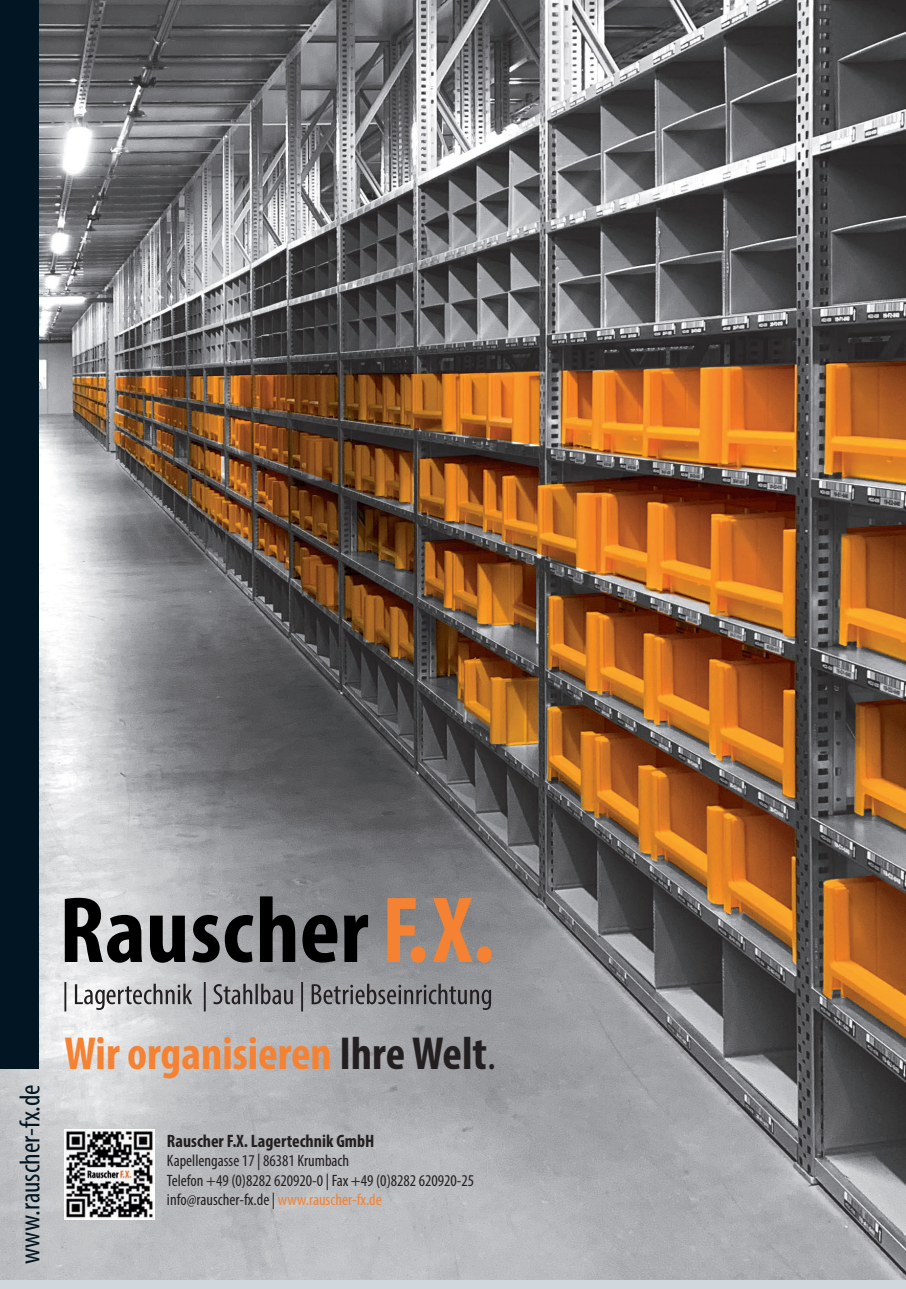
<style>
.page{position:relative;width:906px;height:1289px;background:#fff}
.page>*{position:absolute;margin:0;border:0;box-sizing:border-box;transform-origin:0 0}
.t1{font:700 condensed 46.5px "Myriad Pro";color:#f48232}
.t2{font:condensed 28.5px "Myriad Pro";color:#011622}
.t3{font:700 condensed 18px "Myriad Pro";color:#231f20}
.t4{font:condensed 16.5px "Myriad Pro";color:#231f20}
.s1{color:#231f20}
.s2{font-weight:400;color:#231f20}
.s3{color:#f48232}
</style>
<div class="page">
<img style="left:0;top:0;width:906px;height:1280px">
<svg style="left:64px;top:982px;width:427px;height:29px;background:#969698"></svg>
<svg style="left:387px;top:898px;width:104px;height:64px;background:#b68463"></svg>
<svg style="left:65px;top:896px;width:303px;height:66px;background:#606162"></svg>
<div style="left:0;top:0;width:39px;height:1068px;background:#011622"></div>
<div style="left:0;top:1280px;width:906px;height:8px;background:#d0d8de"></div>
<div style="left:64px;top:1128px;width:90px;height:91px;background:#fff"></div>
<img style="left:66px;top:1130px;width:88px;height:88px">
<p class="t2" style="left:13px;top:1264px;width:181px;rotate:-90deg">www.rauscher-fx.de</p>
<p class="t1" style="left:64px;top:1024px;width:433px">Wir organisieren <span class="s1">Ihre Welt</span><span class="s2">.</span></p>
<p class="t3" style="left:167px;top:1129px;width:209px">Rauscher F.X. Lagertechnik GmbH</p>
<p class="t4" style="left:167px;top:1150px;width:184px">Kapellengasse 17 | 86381 Krumbach</p>
<p class="t4" style="left:167px;top:1170px;width:309px">Telefon +49 (0)8282 620920-0 | Fax +49 (0)8282 620920-25</p>
<p class="t4" style="left:167px;top:1189px;width:216px">info@rauscher-fx.de | <span class="s3">www.rauscher-fx.de</span></p>
</div>
